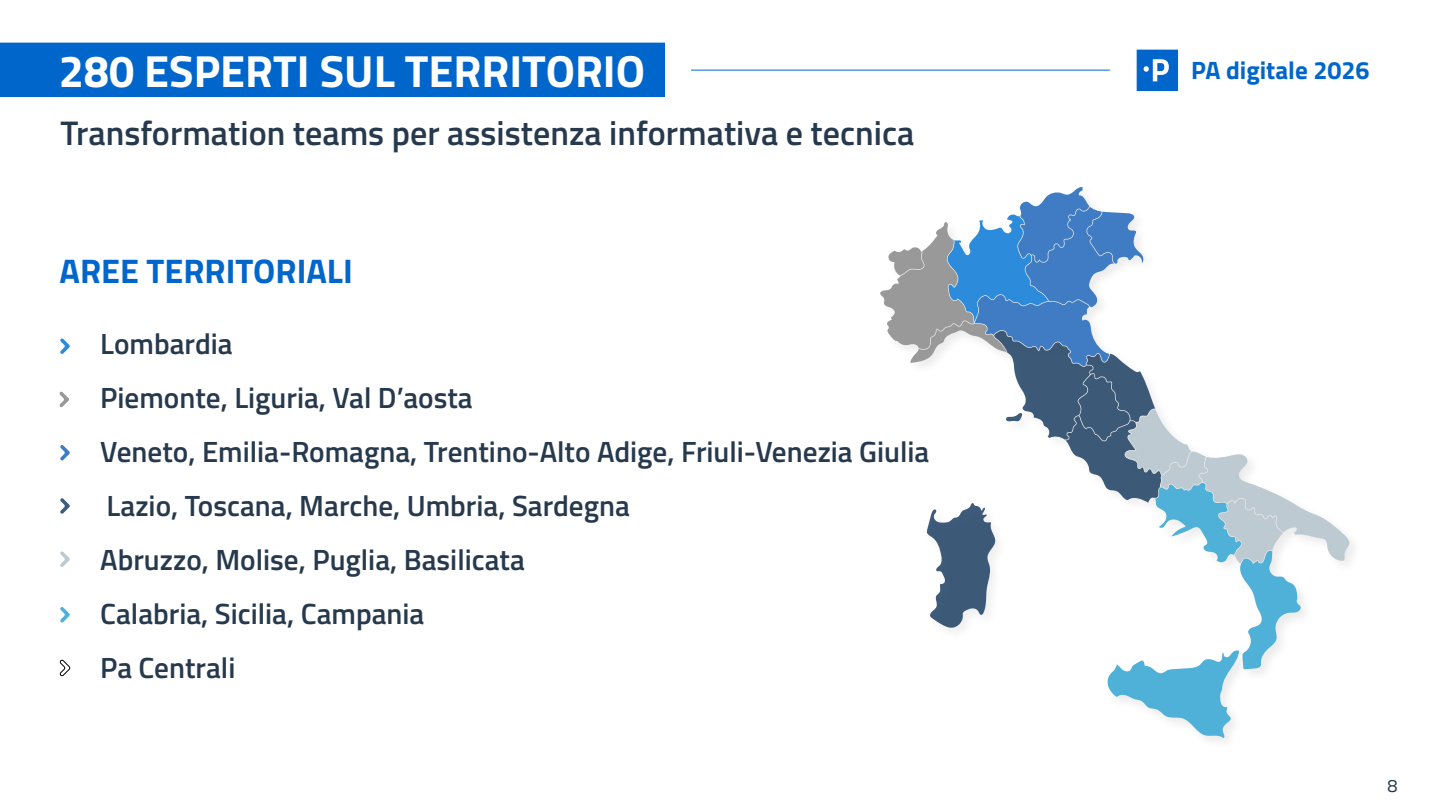
<style>
.page{position:relative;width:1440px;height:810px;background:#fff}
.page>*{position:absolute;margin:0;border:0;box-sizing:border-box;transform-origin:0 0}
.t1{font:700 45.08px "Titillium Web";color:#fff}
.t2{font:600 34.12px "Titillium Web";color:#26394d}
.t3{font:700 34.12px "Titillium Web";color:#06c}
.t4{font:600 29.25px/54px "Titillium Web";color:#26394d}
.t5{font:700 25.12px "Titillium Web";color:#06c}
.t6{font:18px "Titillium Web";color:#26394d}
</style>
<div class="page">
<div style="left:0;top:43px;width:664px;height:53px;background:#06c"></div>
<div style="left:0;top:43px;width:665px;height:54px;border:1px solid #06c"></div>
<svg style="left:880px;top:187px;width:470px;height:551px"></svg>
<svg style="left:60px;top:338px;width:10px;height:16px"></svg>
<svg style="left:59px;top:392px;width:10px;height:15px"></svg>
<svg style="left:60px;top:445px;width:10px;height:16px"></svg>
<svg style="left:60px;top:498px;width:10px;height:16px"></svg>
<svg style="left:60px;top:551px;width:10px;height:16px"></svg>
<svg style="left:60px;top:607px;width:10px;height:16px"></svg>
<svg style="left:59px;top:660px;width:12px;height:17px"></svg>
<svg style="left:1137px;top:50px;width:41px;height:41px;background:#227ad2"></svg>
<hr style="left:691px;top:70px;width:419px;height:1px;background:#0166cc">
<h1 class="t1" style="left:59px;top:37px;width:588px">280 ESPERTI SUL TERRITORIO</h1>
<p class="t2" style="left:60px;top:107px;width:856px">Transformation teams per assistenza informativa e tecnica</p>
<p class="t3" style="left:60px;top:245px;width:295px">AREE TERRITORIALI</p>
<p class="t4" style="left:100px;top:315px;width:831px">Lombardia<br>Piemonte, Liguria, Val D’aosta<br>Veneto, Emilia-Romagna, Trentino-Alto Adige, Friuli-Venezia Giulia Lazio, Toscana, Marche, Umbria, Sardegna<br>Abruzzo, Molise, Puglia, Basilicata<br>Calabria, Sicilia, Campania<br>Pa Centrali</p>
<p class="t5" style="left:1191px;top:51px;width:180px">PA digitale 2026</p>
<p class="t6" style="left:1387px;top:772px;width:12px">8</p>
</div>
